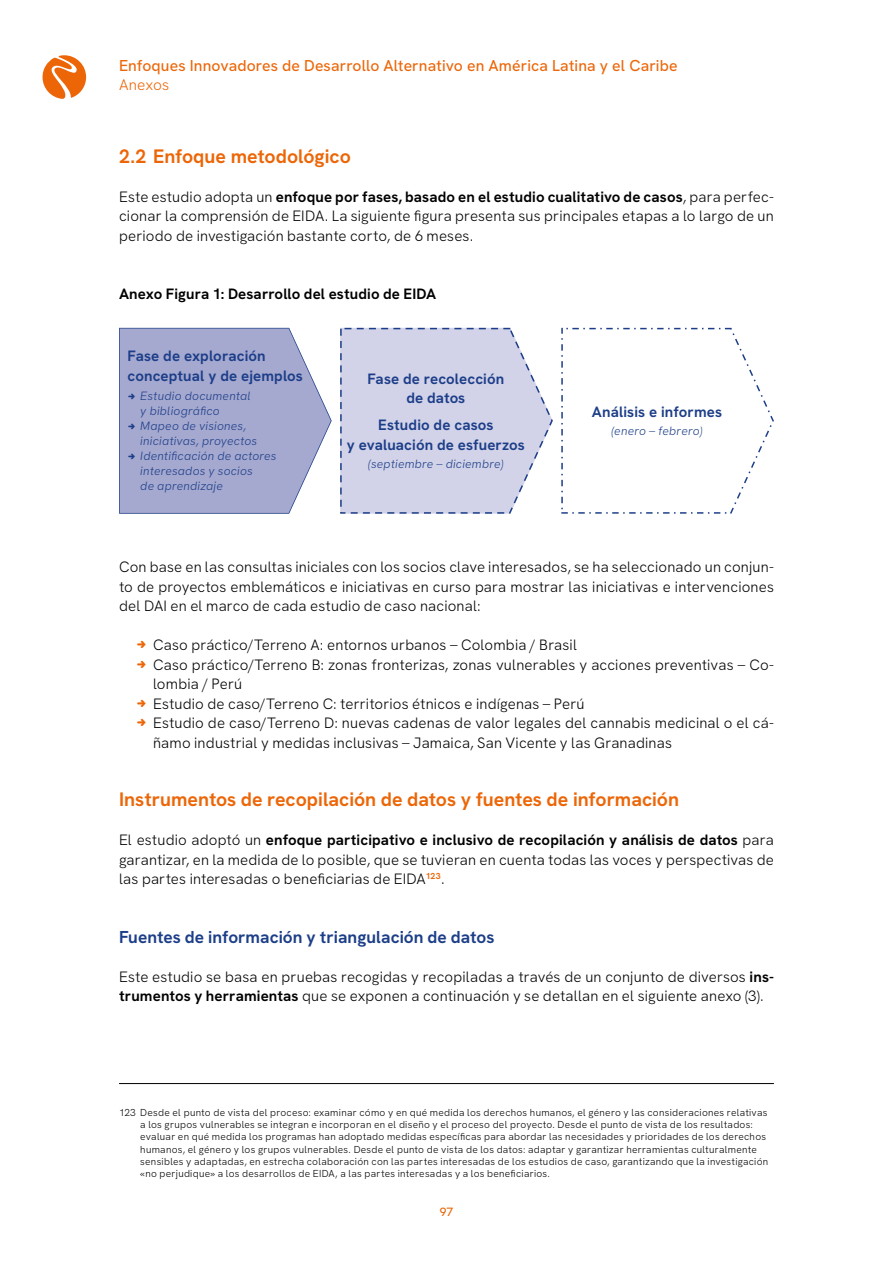
<style>
.page{position:relative;width:893px;height:1263px;background:#fff}
.page>*{position:absolute;margin:0;border:0;box-sizing:border-box;transform-origin:0 0}
.Innen-Head_3{font:700 19.5px "HK Grotesk Pro";color:#ec6608}
.Innen-Head_4{font:700 17.25px "HK Grotesk Pro";color:#1c3e88}
.t1{font:500 15.75px "HK Grotesk Pro";letter-spacing:.01em;color:#ec6608}
.t2{font:300 15.3px "HK Grotesk Pro";letter-spacing:.005em;color:#ec6608}
.Lauftext{font:300 15px/19.5px "HK Grotesk Pro";letter-spacing:.01em;color:#000;text-align:justify}
.t3{font:700 15px/19.5px "HK Grotesk Pro";letter-spacing:.01em;color:#1c3e88;text-align:center}
.Bild-_Grafik-Head{font:700 15px "HK Grotesk Pro";letter-spacing:.01em;color:#000}
.t4{font:italic 300 12px/15px "HK Grotesk Pro";letter-spacing:.02em;color:#1c3e88}
.t5{font:500 12px "HK Grotesk Pro";color:#ec6608}
.Fußnote{font:300 10.2px/12.1px "HK Grotesk Pro";letter-spacing:.025em;color:#000}
.s1{font-weight:700}
</style>
<div class="page">
<svg style="left:43px;top:55px;width:43px;height:44px"></svg>
<svg style="left:340px;top:328px;width:213px;height:186px;background:#d3d3e8"></svg>
<svg style="left:561px;top:328px;width:213px;height:186px"></svg>
<hr style="left:119px;top:1083px;width:655px;height:1px;background:#000">
<svg style="left:119px;top:328px;width:213px;height:186px;background:#abaed2"></svg>
<p class="t1" style="left:119px;top:54px;width:560px">Enfoques Innovadores de Desarrollo Alternativo en América Latina y el Caribe</p>
<p class="t2" style="left:119px;top:73px;width:52px">Anexos</p>
<h3 class="Innen-Head_3" style="left:119px;top:141px;width:233px">2.2 Enfoque metodológico</h3>
<p class="Lauftext" style="left:119px;top:186px;width:656px">Este estudio adopta un <span class="s1">enfoque por fases, basado en el estudio cualitativo de casos</span>, para perfec&shy;cionar la comprensión de EIDA. La siguiente figura presenta sus principales etapas a lo largo de un periodo de investigación bastante corto, de 6 meses.</p>
<p class="Bild-_Grafik-Head" style="left:119px;top:283px;width:319px">Anexo Figura 1: Desarrollo del estudio de EIDA</p>
<p class="t3" style="left:128px;top:345px;width:177px;text-align:left">Fase de exploración conceptual y de ejemplos</p>
<p class="t4" style="left:140px;top:387px;width:138px">Estudio documental<br>y bibliográfico<br>Mapeo de visiones, iniciativas, proyectos<br>Identificación de actores interesados y socios<br>de aprendizaje</p>
<p class="t3" style="left:367px;top:367px;width:138px">Fase de recolección de datos</p>
<p class="t3" style="left:347px;top:414px;width:180px">Estudio de casos<br>y evaluación de esfuerzos</p>
<p class="t4" style="left:368px;top:455px;width:137px">(septiembre – diciembre)</p>
<p class="t3" style="left:592px;top:400px;width:132px">Análisis e informes</p>
<p class="t4" style="left:611px;top:422px;width:93px">(enero – febrero)</p>
<p class="Lauftext" style="left:119px;top:556px;width:656px">Con base en las consultas iniciales con los socios clave interesados, se ha seleccionado un conjun&shy;to de proyectos emblemáticos e iniciativas en curso para mostrar las iniciativas e intervenciones del DAI en el marco de cada estudio de caso nacional:</p>
<p class="Lauftext" style="left:153px;top:634px;width:426px">Caso práctico/Terreno A: entornos urbanos – Colombia / Brasil</p>
<p class="Lauftext" style="left:153px;top:654px;width:622px">Caso práctico/Terreno B: zonas fronterizas, zonas vulnerables y acciones preventivas – Co&shy;lombia / Perú</p>
<p class="Lauftext" style="left:153px;top:693px;width:433px">Estudio de caso/Terreno C: territorios étnicos e indígenas – Perú</p>
<p class="Lauftext" style="left:153px;top:712px;width:622px">Estudio de caso/Terreno D: nuevas cadenas de valor legales del cannabis medicinal o el cá&shy;ñamo industrial y medidas inclusivas – Jamaica, San Vicente y las Granadinas</p>
<h3 class="Innen-Head_3" style="left:119px;top:785px;width:562px">Instrumentos de recopilación de datos y fuentes de información</h3>
<p class="Lauftext" style="left:119px;top:829px;width:656px">El estudio adoptó un <span class="s1">enfoque participativo e inclusivo de recopilación y análisis de datos</span> para garantizar, en la medida de lo posible, que se tuvieran en cuenta todas las voces y perspectivas de las partes interesadas o beneficiarias de EIDA<sup>123</sup>.</p>
<h3 class="Innen-Head_4" style="left:119px;top:924px;width:377px">Fuentes de información y triangulación de datos</h3>
<p class="Lauftext" style="left:119px;top:966px;width:656px">Este estudio se basa en pruebas recogidas y recopiladas a través de un conjunto de diversos <span class="s1">ins&shy;trumentos y herramientas</span> que se exponen a continuación y se detallan en el siguiente anexo (3).</p>
<p class="Fußnote" style="left:140px;top:1106px;width:629px;text-indent:-21px">123 Desde el punto de vista del proceso: examinar cómo y en qué medida los derechos humanos, el género y las consideraciones relativas a los grupos vulnerables se integran e incorporan en el diseño y el proceso del proyecto. Desde el punto de vista de los resultados: evaluar en qué medida los programas han adoptado medidas específicas para abordar las necesidades y prioridades de los derechos humanos, el género y los grupos vulnerables. Desde el punto de vista de los datos: adaptar y garantizar herramientas culturalmente sensibles y adaptadas, en estrecha colaboración con las partes interesadas de los estudios de caso, garantizando que la investigación «no perjudique» a los desarrollos de EIDA, a las partes interesadas y a los beneficiarios.</p>
<p class="t5" style="left:440px;top:1202px;width:15px">97</p>
</div>
